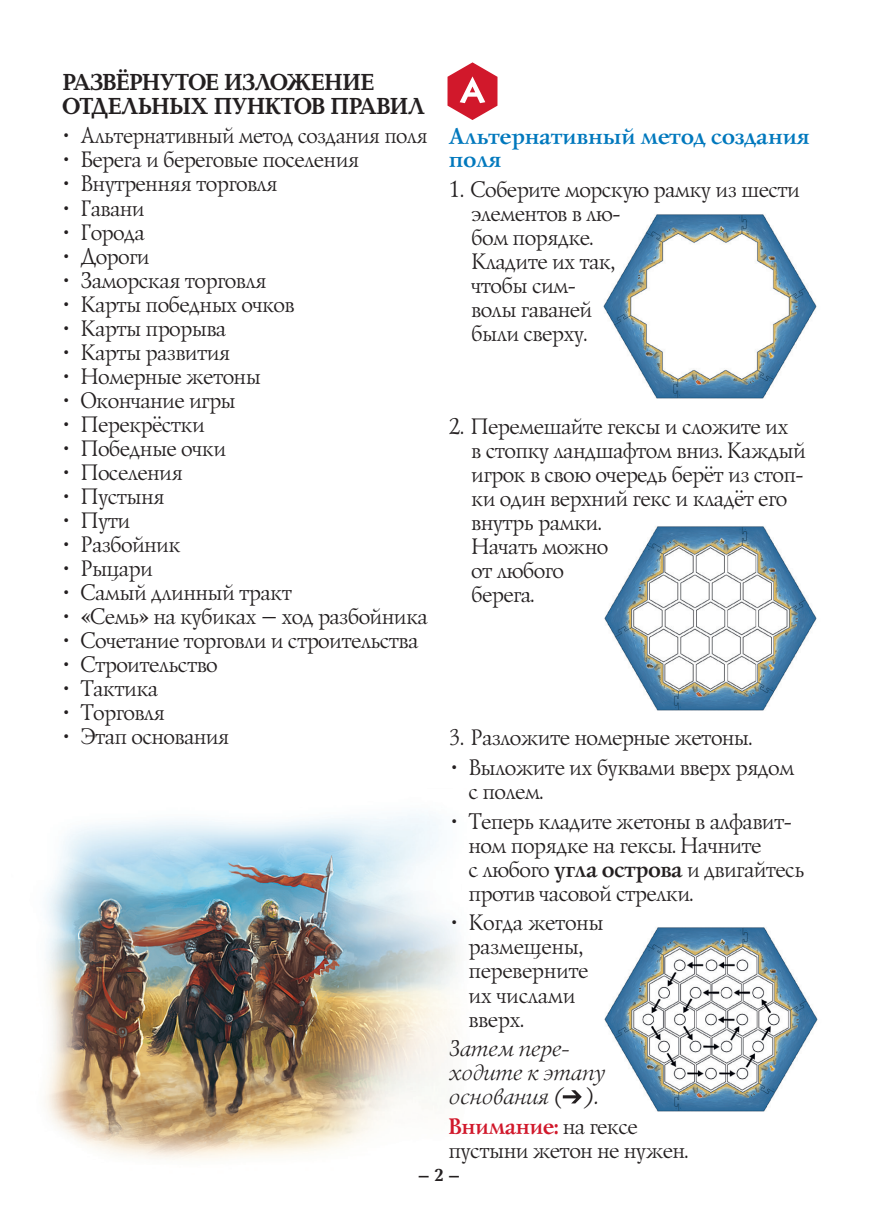
<style>
.page{position:relative;width:874px;height:1225px;background:#fff}
.page>*{position:absolute;margin:0;border:0;box-sizing:border-box;transform-origin:0 0}
.head{font:700 24px/24px "Baltica";letter-spacing:-.025em;color:#231f20;scale:.94 1}
.t1{font:23px/24px "Lazurski C";letter-spacing:-.01em;color:#231f20;scale:.96 1}
.italic{font:italic 23px/24px "Lazurski C";letter-spacing:-.01em;color:#231f20}
.t2{font:23px "Lazurski C";letter-spacing:-.01em;color:#231f20;scale:.94 1}
.t3{font:700 23px/23px "Lazurski C";letter-spacing:-.005em;color:#0078bd}
.t4{font:700 18px "Baltica";color:#231f20}
.s1{font-weight:700}
.s2{font-weight:700;color:#d1182b}
</style>
<div class="page">
<img style="left:45px;top:814px;width:413px;height:346px">
<img style="left:604px;top:927px;width:214px;height:185px">
<img style="left:603px;top:214px;width:214px;height:185px">
<img style="left:604px;top:526px;width:213px;height:185px">
<svg style="left:447px;top:62px;width:50px;height:58px"></svg>
<svg style="left:562px;top:1090px;width:19px;height:13px"></svg>
<p class="head" style="left:62px;top:71px;width:386px">РАЗВЁРНУТОЕ ИЗЛОЖЕНИЕ<br>ОТДЕЛЬНЫХ ПУНКТОВ ПРАВИЛ</p>
<p class="t2" style="left:62px;top:122px;width:388px">• Альтернативный метод создания поля</p>
<p class="t1" style="left:62px;top:148px;width:309px">• Берега и береговые поселения</p>
<p class="t1" style="left:62px;top:172px;width:224px">• Внутренняя торговля</p>
<p class="t1" style="left:62px;top:196px;width:86px">• Гавани</p>
<p class="t1" style="left:62px;top:220px;width:86px">• Города</p>
<p class="t1" style="left:62px;top:244px;width:91px">• Дороги</p>
<p class="t1" style="left:62px;top:268px;width:212px">• Заморская торговля</p>
<p class="t1" style="left:62px;top:292px;width:242px">• Карты победных очков</p>
<p class="t1" style="left:62px;top:316px;width:171px">• Карты прорыва</p>
<p class="t1" style="left:62px;top:340px;width:175px">• Карты развития</p>
<p class="t1" style="left:62px;top:364px;width:207px">• Номерные жетоны</p>
<p class="t1" style="left:62px;top:388px;width:181px">• Окончание игры</p>
<p class="t1" style="left:62px;top:412px;width:148px">• Перекрёстки</p>
<p class="t1" style="left:62px;top:436px;width:170px">• Победные очки</p>
<p class="t1" style="left:62px;top:460px;width:125px">• Поселения</p>
<p class="t1" style="left:62px;top:484px;width:107px">• Пустыня</p>
<p class="t1" style="left:62px;top:508px;width:71px">• Пути</p>
<p class="t1" style="left:62px;top:532px;width:123px">• Разбойник</p>
<p class="t1" style="left:62px;top:556px;width:94px">• Рыцари</p>
<p class="t1" style="left:62px;top:580px;width:239px">• Самый длинный тракт</p>
<p class="t1" style="left:62px;top:604px;width:380px">• «Семь» на кубиках – ход разбойника</p>
<p class="t1" style="left:62px;top:628px;width:371px">• Сочетание торговли и строительства</p>
<p class="t1" style="left:62px;top:652px;width:162px">• Строительство</p>
<p class="t1" style="left:62px;top:676px;width:100px">• Тактика</p>
<p class="t1" style="left:62px;top:700px;width:107px">• Торговля</p>
<p class="t1" style="left:62px;top:724px;width:174px">• Этап основания</p>
<p class="t3" style="left:447px;top:126px;width:362px">Альтернативный метод создания поля</p>
<p class="t1" style="left:470px;top:178px;width:343px;text-indent:-23px">1. Соберите морскую рамку из шести элементов в лю-<br>бом порядке.<br>Кладите их так,<br>чтобы сим-<br>волы гаваней<br>были сверху.</p>
<p class="t1" style="left:470px;top:414px;width:349px;text-indent:-23px">2. Перемешайте гексы и сложите их<br>в стопку ландшафтом вниз. Каждый игрок в свою очередь берёт из стоп&shy;ки один верхний гекс и кладёт его внутрь рамки.<br>Начать можно<br>от любого<br>берега.</p>
<p class="t1" style="left:447px;top:726px;width:317px">3. Разложите номерные жетоны.</p>
<p class="t1" style="left:467px;top:755px;width:340px;text-indent:-17px">• Выложите их буквами вверх рядом с полем.</p>
<p class="t1" style="left:467px;top:809px;width:351px;text-indent:-17px">• Теперь кладите жетоны в алфавит&shy;ном порядке на гексы. Начните<br>с любого <span class="s1">угла острова</span> и двигайтесь против часовой стрелки.</p>
<p class="t1" style="left:467px;top:911px;width:142px;text-indent:-17px">• Когда жетоны размещены, переверните их числами вверх.</p>
<p class="italic" style="left:447px;top:1036px;width:157px">Затем пере&shy;ходите к этапу основания ( ).</p>
<p class="t1" style="left:447px;top:1114px;width:250px"><span class="s2">Внимание:</span> на гексе пустыни жетон не нужен.</p>
<p class="t4" style="left:417px;top:1163px;width:45px">– 2 –</p>
</div>
